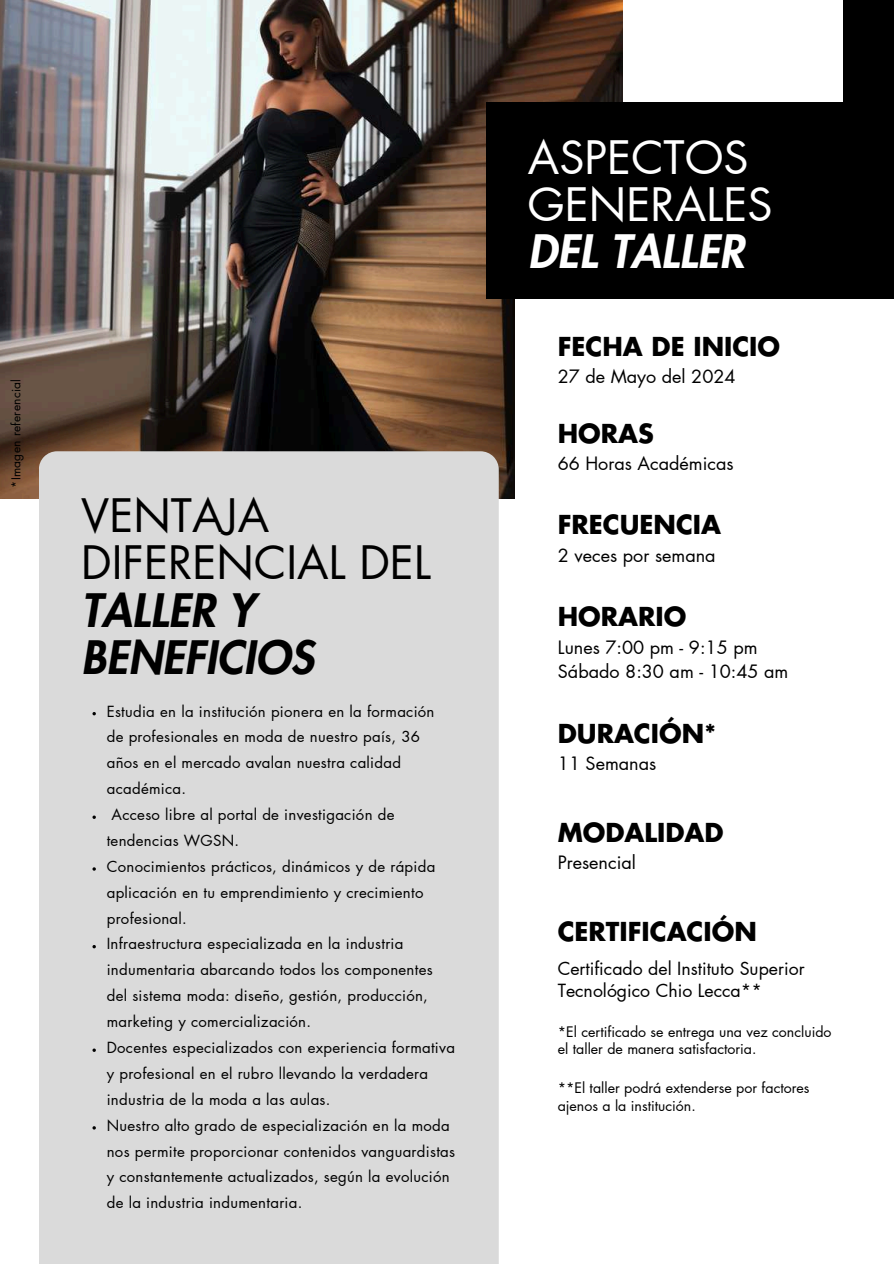
<style>
.page{position:relative;width:894px;height:1264px;background:#fff}
.page>*{position:absolute;margin:0;border:0;box-sizing:border-box;transform-origin:0 0}
.t1{font:45px/47.2px "Futura LT Pro";color:#000}
.t2{font:45px/47.2px "Futura LT Pro";color:#fff}
.t3{font:italic 800 45px/47.2px "Futura LT Pro";color:#000}
.t4{font:italic 800 45px "Futura LT Pro";color:#fff}
.t5{font:700 25.5px "Futura LT Pro";color:#000}
.t6{font:18px/24.8px "Futura LT Pro";color:#000}
.t7{font:17.7px/22.2px "Futura LT Pro";color:#000}
.t8{font:15px "Futura LT Pro";letter-spacing:.02em;color:#000}
.t9{font:14.25px/17.7px "Futura LT Pro";color:#000}
.t10{font:12px "Futura LT Pro";letter-spacing:.02em;color:#000}
</style>
<div class="page">
<img style="left:0;top:0;width:622px;height:498px">
<div style="left:39px;top:451px;width:459px;height:812px;background:#dadada"></div>
<div style="left:515px;top:298px;width:353px;height:888px;background:#fff"></div>
<div style="left:486px;top:102px;width:407px;height:196px;background:#000"></div>
<div style="left:842px;top:0;width:51px;height:269px;background:#000"></div>
<svg style="left:92px;top:712px;width:4px;height:3px"></svg>
<svg style="left:92px;top:815px;width:4px;height:4px"></svg>
<svg style="left:92px;top:867px;width:4px;height:3px"></svg>
<svg style="left:92px;top:945px;width:4px;height:3px"></svg>
<svg style="left:92px;top:1048px;width:4px;height:3px"></svg>
<svg style="left:92px;top:1126px;width:4px;height:3px"></svg>
<p class="t10" style="left:10px;top:487px;width:110px;rotate:-90deg">*Imagen referencial</p>
<h1 class="t1" style="left:81px;top:494px;width:351px">VENTAJA<br>DIFERENCIAL DEL</h1>
<h1 class="t3" style="left:81px;top:588px;width:234px">TALLER Y<br>BENEFICIOS</h1>
<p class="t8" style="left:107px;top:704px;width:329px">Estudia en la institución pionera en la formación</p>
<p class="t8" style="left:107px;top:730px;width:315px">de profesionales en moda de nuestro país, 36</p>
<p class="t8" style="left:107px;top:756px;width:296px">años en el mercado avalan nuestra calidad</p>
<p class="t8" style="left:107px;top:781px;width:81px">académica.</p>
<p class="t8" style="left:112px;top:807px;width:284px">Acceso libre al portal de investigación de</p>
<p class="t8" style="left:107px;top:833px;width:134px">tendencias WGSN.</p>
<p class="t8" style="left:107px;top:859px;width:330px">Conocimientos prácticos, dinámicos y de rápida</p>
<p class="t8" style="left:107px;top:885px;width:318px">aplicación en tu emprendimiento y crecimiento</p>
<p class="t8" style="left:107px;top:911px;width:82px">profesional.</p>
<p class="t8" style="left:107px;top:937px;width:298px">Infraestructura especializada en la industria</p>
<p class="t8" style="left:107px;top:963px;width:327px">indumentaria abarcando todos los componentes</p>
<p class="t8" style="left:107px;top:988px;width:322px">del sistema moda: diseño, gestión, producción,</p>
<p class="t8" style="left:107px;top:1014px;width:206px">marketing y comercialización.</p>
<p class="t8" style="left:107px;top:1040px;width:350px">Docentes especializados con experiencia formativa</p>
<p class="t8" style="left:107px;top:1066px;width:323px">y profesional en el rubro llevando la verdadera</p>
<p class="t8" style="left:107px;top:1092px;width:225px">industria de la moda a las aulas.</p>
<p class="t8" style="left:107px;top:1118px;width:344px">Nuestro alto grado de especialización en la moda</p>
<p class="t8" style="left:107px;top:1144px;width:350px">nos permite proporcionar contenidos vanguardistas</p>
<p class="t8" style="left:107px;top:1170px;width:344px">y constantemente actualizados, según la evolución</p>
<p class="t8" style="left:107px;top:1195px;width:197px">de la industria indumentaria.</p>
<h1 class="t2" style="left:528px;top:135px;width:246px">ASPECTOS<br>GENERALES</h1>
<h1 class="t4" style="left:528px;top:231px;width:218px">DEL TALLER</h1>
<h2 class="t5" style="left:557px;top:335px;width:224px">FECHA DE INICIO</h2>
<p class="t6" style="left:557px;top:365px;width:179px">27 de Mayo del 2024</p>
<h2 class="t5" style="left:557px;top:422px;width:98px">HORAS</h2>
<p class="t6" style="left:557px;top:452px;width:177px">66 Horas Académicas</p>
<h2 class="t5" style="left:557px;top:513px;width:165px">FRECUENCIA</h2>
<p class="t6" style="left:557px;top:543px;width:159px">2 veces por semana</p>
<h2 class="t5" style="left:557px;top:605px;width:130px">HORARIO</h2>
<p class="t6" style="left:557px;top:635px;width:232px">Lunes 7:00 pm - 9:15 pm<br>Sábado 8:30 am - 10:45 am</p>
<h2 class="t5" style="left:557px;top:721px;width:160px">DURACIÓN*</h2>
<p class="t6" style="left:557px;top:752px;width:100px">11 Semanas</p>
<h2 class="t5" style="left:557px;top:821px;width:167px">MODALIDAD</h2>
<p class="t6" style="left:557px;top:851px;width:80px">Presencial</p>
<h2 class="t5" style="left:557px;top:920px;width:200px">CERTIFICACIÓN</h2>
<p class="t7" style="left:557px;top:957px;width:248px">Certificado del Instituto Superior<br>Tecnológico Chio Lecca**</p>
<p class="t9" style="left:557px;top:1023px;width:275px">*El certificado se entrega una vez concluido el taller de manera satisfactoria.</p>
<p class="t9" style="left:557px;top:1079px;width:253px">**El taller podrá extenderse por factores ajenos a la institución.</p>
</div>
